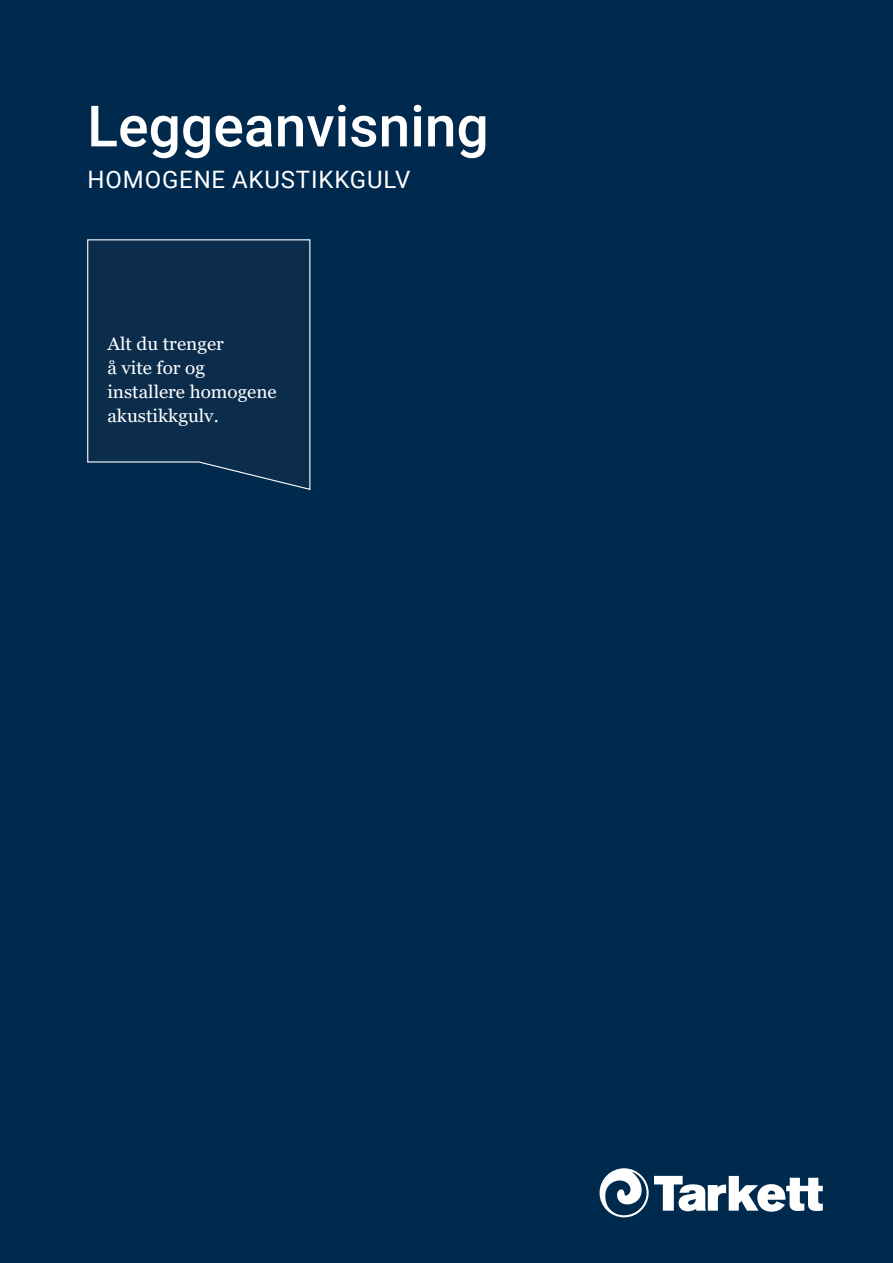
<style>
.page{position:relative;width:893px;height:1263px;background:#00294e}
.page>*{position:absolute;margin:0;border:0;box-sizing:border-box;transform-origin:0 0}
.Huvud_huvudrubrik{font:500 57px "Roboto";color:#fff}
.Huvud_huvudrubrik-2{font:24px "Roboto";letter-spacing:.035em;color:#fff}
.Paragraph_Style_2{font:18px/24px "Georgia";color:#fff;scale:1.05 1}
</style>
<div class="page">
<svg style="left:87px;top:239px;width:224px;height:251px"></svg>
<svg style="left:600px;top:1168px;width:223px;height:49px"></svg>
<p class="Huvud_huvudrubrik" style="left:87px;top:86px;width:403px">Leggeanvisning</p>
<p class="Huvud_huvudrubrik-2" style="left:88px;top:163px;width:324px">HOMOGENE AKUSTIKKGULV</p>
<p class="Paragraph_Style_2" style="left:107px;top:333px;width:112px">Alt du trenger</p>
<p class="Paragraph_Style_2" style="left:107px;top:357px;width:95px">å vite for og</p>
<p class="Paragraph_Style_2" style="left:107px;top:381px;width:163px">installere homogene akustikkgulv.</p>
</div>
